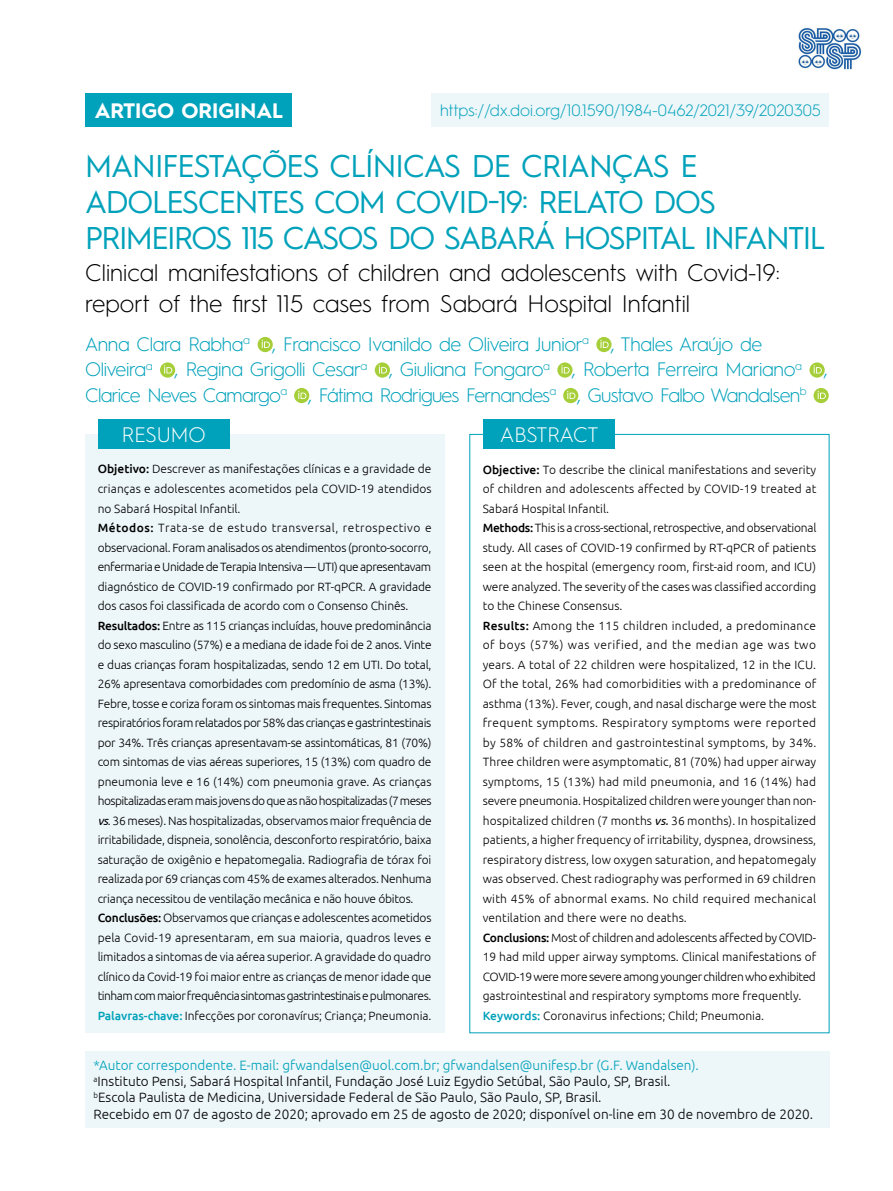
<style>
.page{position:relative;width:893px;height:1191px;background:#fff}
.page>*{position:absolute;margin:0;border:0;box-sizing:border-box;transform-origin:0 0}
.t1{font:31.5px/36px "Hurme Geometric Sans 1";letter-spacing:-.05em;color:#00a1ba}
.t2{font:300 24px/31.5px "Hurme Geometric Sans 1";color:#000}
.t3{font:300 21px "Hurme Geometric Sans 1";letter-spacing:-.005em;color:#fff}
.t4{font:700 21px "Hurme Geometric Sans 1";color:#fff}
.t5{font:300 19.5px/25.5px "Hurme Geometric Sans 1";letter-spacing:-.02em;color:#00a1ba}
.t6{font:300 16.5px "Hurme Geometric Sans 1";color:#00a1ba}
.t7{font:300 13.5px/16.2px "Ubuntu";color:#000}
.t8{font:300 12px/19.5px "Ubuntu";letter-spacing:-.005em;color:#000}
.s1{font-weight:500}
.s2{font-weight:400;font-style:italic}
.s3{font-weight:500;color:#00a1ba}
.s4{color:#00a1ba}
</style>
<div class="page">
<div style="left:85px;top:434px;width:359px;height:598px;background:#edf6f9"></div>
<div style="left:98px;top:420px;width:132px;height:29px;background:#00a1ba"></div>
<div style="left:483px;top:420px;width:132px;height:29px;background:#00a1ba"></div>
<div style="left:85px;top:1051px;width:744px;height:76px;background:#edf6f9"></div>
<svg style="left:258px;top:337px;width:15px;height:15px"></svg>
<svg style="left:262px;top:340px;width:8px;height:8px"></svg>
<div style="left:596px;top:337px;width:15px;height:15px;background:#a6ce39;border-radius:50%"></div>
<svg style="left:600px;top:340px;width:9px;height:8px"></svg>
<svg style="left:160px;top:362px;width:15px;height:15px"></svg>
<svg style="left:164px;top:365px;width:8px;height:8px"></svg>
<svg style="left:375px;top:362px;width:15px;height:15px"></svg>
<svg style="left:379px;top:365px;width:8px;height:8px"></svg>
<svg style="left:557px;top:362px;width:15px;height:15px"></svg>
<svg style="left:561px;top:365px;width:9px;height:8px"></svg>
<svg style="left:809px;top:362px;width:16px;height:15px"></svg>
<svg style="left:814px;top:365px;width:8px;height:8px"></svg>
<div style="left:294px;top:388px;width:15px;height:15px;background:#a6ce39;border-radius:50%"></div>
<svg style="left:298px;top:391px;width:8px;height:8px"></svg>
<div style="left:563px;top:388px;width:15px;height:15px;background:#a6ce39;border-radius:50%"></div>
<svg style="left:567px;top:391px;width:8px;height:8px"></svg>
<svg style="left:813px;top:388px;width:16px;height:15px"></svg>
<svg style="left:818px;top:391px;width:8px;height:8px"></svg>
<div style="left:85px;top:94px;width:206px;height:33px;background:#00a1ba"></div>
<div style="left:432px;top:94px;width:397px;height:33px;background:#edf6f9"></div>
<img style="left:798px;top:27px;width:64px;height:43px">
<h3 class="t4" style="left:95px;top:96px;width:190px">ARTIGO ORIGINAL</h3>
<h3 class="t6" style="left:440px;top:99px;width:382px">https://dx.doi.org/10.1590/1984-0462/2021/39/2020305</h3>
<h1 class="t1" style="left:85px;top:146px;width:742px">MANIFESTAÇÕES CLÍNICAS DE CRIANÇAS E<br>ADOLESCENTES COM COVID-19: RELATO DOS<br>PRIMEIROS 115 CASOS DO SABARÁ HOSPITAL INFANTIL</h1>
<h2 class="t2" style="left:85px;top:255px;width:696px">Clinical manifestations of children and adolescents with Covid-19: report of the first 115 cases from Sabará Hospital Infantil</h2>
<p class="t5" style="left:85px;top:330px;width:744px">Anna Clara Rabha<sup>a</sup> , Francisco Ivanildo de Oliveira Junior<sup>a</sup> , Thales Araújo de<br>Oliveira<sup>a</sup> , Regina Grigolli Cesar<sup>a</sup> , Giuliana Fongaro<sup>a</sup> , Roberta Ferreira Mariano<sup>a</sup> ,<br>Clarice Neves Camargo<sup>a</sup> , Fátima Rodrigues Fernandes<sup>a</sup> , Gustavo Falbo Wandalsen<sup>b</sup></p>
<h3 class="t3" style="left:122px;top:421px;width:85px">RESUMO</h3>
<h3 class="t3" style="left:500px;top:421px;width:100px">ABSTRACT</h3>
<p class="t8" style="left:98px;top:459px;width:335px"><span class="s1">Objetivo:</span> Descrever as manifestações clínicas e a gravidade de crianças e adolescentes acometidos pela COVID-19 atendidos no Sabará Hospital Infantil.<br><span class="s1">Métodos:</span> Trata-se de estudo transversal, retrospectivo e observacional. Foram analisados os atendimentos (pronto-socorro, enfermaria e Unidade de Terapia Intensiva — UTI) que apresentavam diagnóstico de COVID-19 confirmado por RT-qPCR. A gravidade dos casos foi classificada de acordo com o Consenso Chinês.<br><span class="s1">Resultados:</span> Entre as 115 crianças incluídas, houve predominância do sexo masculino (57%) e a mediana de idade foi de 2 anos. Vinte e duas crianças foram hospitalizadas, sendo 12 em UTI. Do total, 26% apresentava comorbidades com predomínio de asma (13%).<br>Febre, tosse e coriza foram os sintomas mais frequentes. Sintomas respiratórios foram relatados por 58% das crianças e gastrintestinais por 34%. Três crianças apresentavam-se assintomáticas, 81 (70%) com sintomas de vias aéreas superiores, 15 (13%) com quadro de pneumonia leve e 16 (14%) com pneumonia grave. As crianças hospitalizadas eram mais jovens do que as não hospitalizadas (7 meses <span class="s2">vs</span>. 36 meses). Nas hospitalizadas, observamos maior frequência de irritabilidade, dispneia, sonolência, desconforto respiratório, baixa saturação de oxigênio e hepatomegalia. Radiografia de tórax foi realizada por 69 crianças com 45% de exames alterados. Nenhuma criança necessitou de ventilação mecânica e não houve óbitos.<br><span class="s1">Conclusões:</span> Observamos que crianças e adolescentes acometidos pela Covid-19 apresentaram, em sua maioria, quadros leves e limitados a sintomas de via aérea superior. A gravidade do quadro clínico da Covid-19 foi maior entre as crianças de menor idade que tinham com maior frequência sintomas gastrintestinais e pulmonares.<br><span class="s3">Palavras-chave:</span> Infecções por coronavírus; Criança; Pneumonia.</p>
<p class="t8" style="left:483px;top:459px;width:335px"><span class="s1">Objective:</span> To describe the clinical manifestations and severity of children and adolescents affected by COVID-19 treated at Sabará Hospital Infantil.<br><span class="s1">Methods:</span> This is a cross-sectional, retrospective, and observational study. All cases of COVID-19 confirmed by RT-qPCR of patients seen at the hospital (emergency room, first-aid room, and ICU) were analyzed. The severity of the cases was classified according to the Chinese Consensus.<br><span class="s1">Results:</span> Among the 115 children included, a predominance of boys (57%) was verified, and the median age was two years. A total of 22 children were hospitalized, 12 in the ICU.<br>Of the total, 26% had comorbidities with a predominance of asthma (13%). Fever, cough, and nasal discharge were the most frequent symptoms. Respiratory symptoms were reported by 58% of children and gastrointestinal symptoms, by 34%.<br>Three children were asymptomatic, 81 (70%) had upper airway symptoms, 15 (13%) had mild pneumonia, and 16 (14%) had severe pneumonia. Hospitalized children were younger than non&shy;hospitalized children (7 months <span class="s2">vs.</span> 36 months). In hospitalized patients, a higher frequency of irritability, dyspnea, drowsiness, respiratory distress, low oxygen saturation, and hepatomegaly was observed. Chest radiography was performed in 69 children with 45% of abnormal exams. No child required mechanical ventilation and there were no deaths.<br><span class="s1">Conclusions:</span> Most of children and adolescents affected by COVID-19 had mild upper airway symptoms. Clinical manifestations of COVID-19 were more severe among younger children who exhibited gastrointestinal and respiratory symptoms more frequently.<br><span class="s3">Keywords:</span> Coronavirus infections; Child; Pneumonia.</p>
<p class="t7" style="left:94px;top:1056px;width:721px"><span class="s4">*Autor correspondente. E-mail: gfwandalsen@uol.com.br; gfwandalsen@unifesp.br (G.F. Wandalsen).<br></span><sup>a</sup>Instituto Pensi, Sabará Hospital Infantil, Fundação José Luiz Egydio Setúbal, São Paulo, SP, Brasil.<br><sup>b</sup>Escola Paulista de Medicina, Universidade Federal de São Paulo, São Paulo, SP, Brasil.<br>Recebido em 07 de agosto de 2020; aprovado em 25 de agosto de 2020; disponível on-line em 30 de novembro de 2020.</p>
</div>
